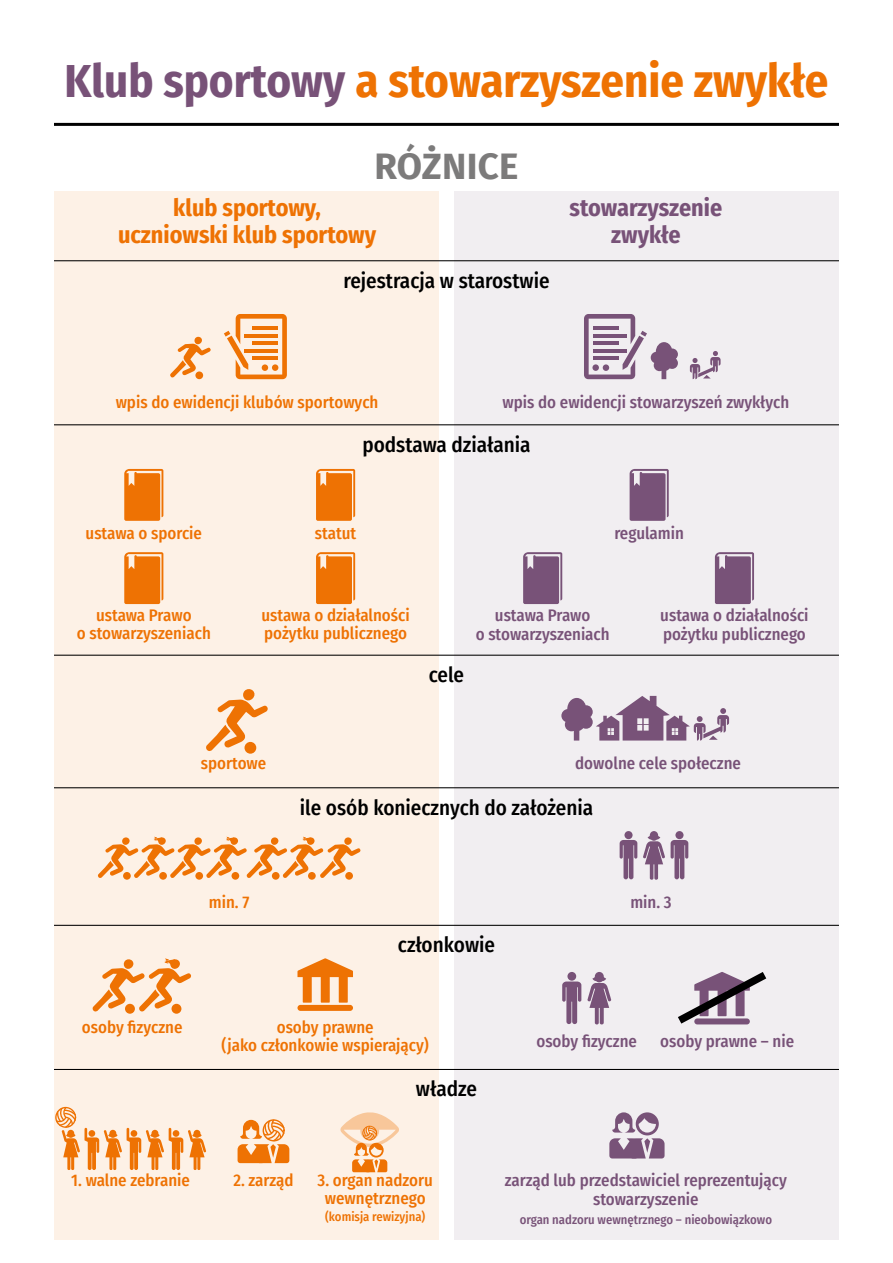
<style>
.page{position:relative;width:893px;height:1263px;background:#fff}
.page>*{position:absolute;margin:0;border:0;box-sizing:border-box;transform-origin:0 0}
.t1{font:700 46.5px "Fira Sans Condensed";color:#ee7203}
.t2{font:700 36.75px "Fira Sans";letter-spacing:.01em;color:#7c7b7b}
.t3{font:700 24px/27px "Fira Sans Condensed";color:#ee7203;text-align:center}
.t4{font:700 24px/27px "Fira Sans Condensed";color:#785278;text-align:center}
.t5{font:500 21px "Fira Sans Condensed";color:#000}
.t6{font:500 16.8px/17.9px "Fira Sans Condensed";color:#ee7203;text-align:center}
.t7{font:500 16.8px/18.9px "Fira Sans Condensed";color:#785278;text-align:center}
.t8{font:500 12.6px "Fira Sans Condensed";color:#785278}
.t9{font:500 12.6px "Fira Sans Condensed";color:#ee7203}
.s1{color:#785278}
</style>
<div class="page">
<hr style="left:54px;top:123px;width:785px;height:3px;background:#000">
<div style="left:454px;top:191px;width:385px;height:1048px;background:#f1eef1"></div>
<div style="left:54px;top:191px;width:384px;height:1048px;background:#fdf1e6"></div>
<hr style="left:54px;top:260px;width:785px;height:1px;background:#000">
<svg style="left:224px;top:314px;width:63px;height:65px"></svg>
<div style="left:272px;top:364px;width:6px;height:7px;background:#ee7203;border-radius:50%"></div>
<div style="left:262px;top:364px;width:6px;height:7px;background:#ee7203;border-radius:50%"></div>
<svg style="left:170px;top:336px;width:41px;height:42px"></svg>
<div style="left:195px;top:371px;width:8px;height:8px;background:#ee7203;border-radius:50%"></div>
<svg style="left:206px;top:689px;width:62px;height:62px"></svg>
<div style="left:244px;top:742px;width:12px;height:12px;background:#ee7203;border-radius:50%"></div>
<hr style="left:54px;top:424px;width:785px;height:1px;background:#000">
<hr style="left:54px;top:655px;width:785px;height:1px;background:#000">
<hr style="left:54px;top:787px;width:785px;height:1px;background:#000">
<hr style="left:54px;top:925px;width:785px;height:1px;background:#000">
<hr style="left:54px;top:1069px;width:785px;height:1px;background:#000">
<svg style="left:643px;top:831px;width:22px;height:49px"></svg>
<div style="left:624px;top:831px;width:9px;height:8px;background:#785278;border-radius:50%"></div>
<svg style="left:620px;top:840px;width:17px;height:39px"></svg>
<div style="left:675px;top:831px;width:8px;height:8px;background:#785278;border-radius:50%"></div>
<svg style="left:671px;top:840px;width:17px;height:39px"></svg>
<svg style="left:587px;top:972px;width:24px;height:52px"></svg>
<div style="left:567px;top:972px;width:9px;height:9px;background:#785278;border-radius:50%"></div>
<svg style="left:562px;top:981px;width:19px;height:43px"></svg>
<svg style="left:584px;top:314px;width:94px;height:65px"></svg>
<svg style="left:690px;top:351px;width:31px;height:28px"></svg>
<svg style="left:124px;top:469px;width:39px;height:52px;background:#ef801d"></svg>
<svg style="left:124px;top:552px;width:39px;height:52px;background:#ef801d"></svg>
<svg style="left:523px;top:552px;width:39px;height:52px;background:#856385"></svg>
<svg style="left:630px;top:469px;width:39px;height:52px;background:#866486"></svg>
<svg style="left:316px;top:552px;width:39px;height:52px;background:#ef801c"></svg>
<svg style="left:715px;top:552px;width:39px;height:52px;background:#856385"></svg>
<svg style="left:316px;top:469px;width:39px;height:52px;background:#ef801c"></svg>
<svg style="left:561px;top:696px;width:168px;height:44px"></svg>
<svg style="left:98px;top:837px;width:263px;height:41px"></svg>
<svg style="left:125px;top:1004px;width:10px;height:10px"></svg>
<svg style="left:92px;top:958px;width:99px;height:54px"></svg>
<svg style="left:297px;top:958px;width:56px;height:45px"></svg>
<div style="left:297px;top:1005px;width:56px;height:6px;background:#ee7203;border-radius:3px"></div>
<div style="left:694px;top:1018px;width:56px;height:6px;background:#785278;border-radius:3px"></div>
<svg style="left:678px;top:972px;width:88px;height:51px"></svg>
<svg style="left:609px;top:1112px;width:56px;height:46px"></svg>
<svg style="left:55px;top:1107px;width:151px;height:63px"></svg>
<svg style="left:238px;top:1119px;width:51px;height:44px"></svg>
<svg style="left:340px;top:1112px;width:59px;height:60px"></svg>
<h1 class="t1" style="left:65px;top:42px;width:765px"><span class="s1">Klub sportowy</span> a stowarzyszenie zwykłe</h1>
<h2 class="t2" style="left:374px;top:135px;width:146px">RÓŻNICE</h2>
<h3 class="t3" style="left:118px;top:192px;width:260px">klub sportowy, uczniowski klub sportowy</h3>
<h3 class="t4" style="left:570px;top:192px;width:154px">stowarzyszenie zwykłe</h3>
<p class="t5" style="left:343px;top:263px;width:208px">rejestracja w starostwie</p>
<p class="t6" style="left:116px;top:392px;width:264px">wpis do ewidencji klubów sportowych</p>
<p class="t7" style="left:502px;top:392px;width:288px">wpis do ewidencji stowarzyszeń zwykłych</p>
<p class="t5" style="left:362px;top:427px;width:170px">podstawa działania</p>
<p class="t6" style="left:86px;top:523px;width:118px">ustawa o sporcie</p>
<p class="t6" style="left:315px;top:523px;width:43px">statut</p>
<p class="t7" style="left:614px;top:522px;width:71px">regulamin</p>
<p class="t6" style="left:261px;top:605px;width:150px;text-align:left">ustawa o działalności pożytku publicznego</p>
<p class="t7" style="left:660px;top:605px;width:150px;text-align:left">ustawa o działalności pożytku publicznego</p>
<p class="t6" style="left:77px;top:605px;width:136px">ustawa Prawo<br>o stowarzyszeniach</p>
<p class="t7" style="left:476px;top:605px;width:136px">ustawa Prawo<br>o stowarzyszeniach</p>
<p class="t5" style="left:429px;top:658px;width:37px">cele</p>
<p class="t6" style="left:201px;top:754px;width:67px">sportowe</p>
<p class="t7" style="left:575px;top:753px;width:167px">dowolne cele społeczne</p>
<p class="t5" style="left:300px;top:790px;width:295px">ile osób koniecznych do założenia</p>
<p class="t6" style="left:209px;top:892px;width:42px">min. 7</p>
<p class="t7" style="left:630px;top:892px;width:43px">min. 3</p>
<p class="t6" style="left:82px;top:1017px;width:102px">osoby fizyczne</p>
<p class="t5" style="left:398px;top:928px;width:99px">członkowie</p>
<p class="t6" style="left:222px;top:1017px;width:209px">osoby prawne<br>(jako członkowie wspierający)</p>
<p class="t5" style="left:416px;top:1072px;width:63px">władze</p>
<p class="t7" style="left:536px;top:1030px;width:102px">osoby fizyczne</p>
<p class="t7" style="left:660px;top:1030px;width:135px">osoby prawne – nie</p>
<p class="t6" style="left:71px;top:1170px;width:120px">1. walne zebranie</p>
<p class="t7" style="left:505px;top:1169px;width:283px">zarząd lub przedstawiciel reprezentujący stowarzyszenie</p>
<p class="t8" style="left:520px;top:1209px;width:254px">organ nadzoru wewnętrznego – nieobowiązkowo</p>
<p class="t6" style="left:233px;top:1170px;width:62px">2. zarząd</p>
<p class="t6" style="left:318px;top:1170px;width:117px">3. organ nadzoru wewnętrznego</p>
<p class="t9" style="left:325px;top:1207px;width:102px">(komisja rewizyjna)</p>
</div>
